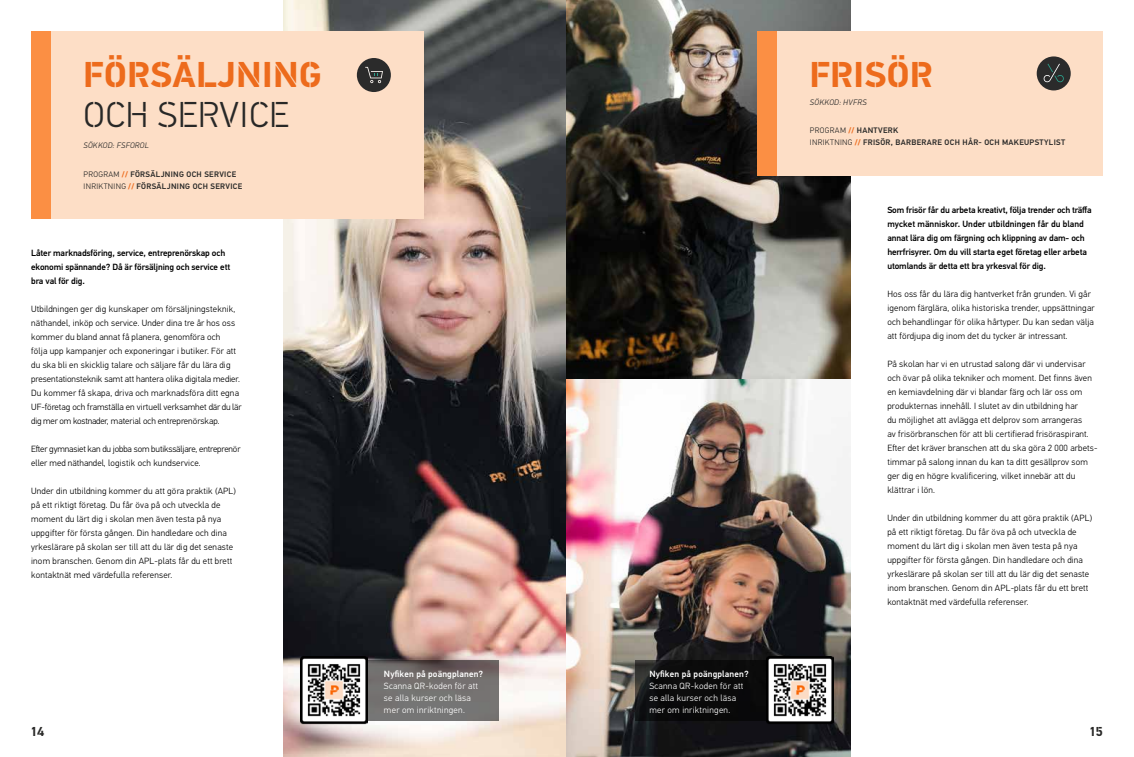
<style>
.page{position:relative;width:1134px;height:757px;background:#fff}
.page>*{position:absolute;margin:0;border:0;box-sizing:border-box;transform-origin:0 0}
.t1{font:700 36px "PFDIN Stencil";letter-spacing:.02em;color:#ed6b1c}
.t2{font:300 36px "PFDIN Stencil";letter-spacing:.02em;color:#282827}
.t3{font:700 13px "PFDIN Stencil";color:#282827}
.t4{font:300 9px/14px "PFDIN Text Pro";letter-spacing:.02em;color:#000}
.t5{font:500 9px/14px "PFDIN Text Pro";letter-spacing:-.01em;color:#000}
.t6{font:300 9px/12px "PFDIN Text Pro";letter-spacing:.03em;color:#fff}
.t7{font:300 9px/14px "PFDIN Text Pro";letter-spacing:-.015em;color:#000}
.t8{font:500 9px "PFDIN Text Pro";letter-spacing:.015em;color:#fff}
.t9{font:500 8px/12px "PFDIN Text Pro";letter-spacing:.04em;color:#282827}
.t10{font:italic 300 8px "PFDIN Text Pro";letter-spacing:.04em;color:#282827}
.s1{font-weight:300}
.s2{font-family:"PFDIN Stencil";font-weight:700;color:#ed6b1c}
</style>
<div class="page">
<img style="left:283px;top:0;width:567px;height:757px">
<svg style="left:367px;top:660px;width:132px;height:61px;background:#6f6b6a"></svg>
<svg style="left:635px;top:660px;width:132px;height:61px;background:#0d0d0e"></svg>
<div style="left:51px;top:31px;width:372px;height:188px;background:#fddec6"></div>
<div style="left:31px;top:31px;width:20px;height:188px;background:#fb8f44"></div>
<div style="left:357px;top:58px;width:34px;height:34px;background:#2b2b2b;border-radius:50%"></div>
<svg style="left:365px;top:67px;width:18px;height:16px"></svg>
<img style="left:300px;top:657px;width:67px;height:69px">
<div style="left:777px;top:31px;width:326px;height:145px;background:#fddec6"></div>
<div style="left:758px;top:31px;width:19px;height:145px;background:#fb8f44"></div>
<div style="left:1037px;top:56px;width:34px;height:34px;background:#2b2b2b;border-radius:50%"></div>
<svg style="left:1043px;top:64px;width:21px;height:18px"></svg>
<img style="left:767px;top:657px;width:66px;height:69px">
<h1 class="t1" style="left:83px;top:53px;width:240px">FÖRSÄLJNING</h1>
<h1 class="t2" style="left:83px;top:95px;width:207px">OCH SERVICE</h1>
<p class="t10" style="left:84px;top:141px;width:67px">SÖKKOD: FSFOROL</p>
<p class="t9" style="left:84px;top:168px;width:160px"><span class="s1">PROGRAM</span> <span class="s2">//</span> FÖRSÄLJNING OCH SERVICE<br><span class="s1">INRIKTNING</span> <span class="s2">//</span> FÖRSÄLJNING OCH SERVICE</p>
<p class="t5" style="left:31px;top:246px;width:201px">Låter marknadsföring, service, entreprenörskap och ekonomi spännande? Då är försäljning och service ett bra val för dig.</p>
<p class="t4" style="left:31px;top:302px;width:212px">Utbildningen ger dig kunskaper om försäljningsteknik, näthandel, inköp och service. Under dina tre år hos oss kommer du bland annat få planera, genomföra och<br>följa upp kampanjer och exponeringar i butiker. För att du ska bli en skicklig talare och säljare får du lära dig presentationsteknik samt att hantera olika digitala medier.<br>Du kommer få skapa, driva och marknadsföra ditt egna UF-företag och framställa en virtuell verksamhet där du lär dig mer om kostnader, material och entreprenörskap.</p>
<p class="t7" style="left:31px;top:442px;width:211px">Efter gymnasiet kan du jobba som butikssäljare, entreprenör eller med näthandel, logistik och kundservice.</p>
<p class="t4" style="left:31px;top:484px;width:206px">Under din utbildning kommer du att göra praktik (APL) på ett riktigt företag. Du får öva på och utveckla de moment du lärt dig i skolan men även testa på nya uppgifter för första gången. Din handledare och dina yrkeslärare på skolan ser till att du lär dig det senaste inom branschen. Genom din APL-plats får du ett brett kontaktnät med värdefulla referenser.</p>
<h2 class="t3" style="left:31px;top:723px;width:15px">14</h2>
<p class="t8" style="left:384px;top:668px;width:101px">Nyfiken på poängplanen?</p>
<p class="t6" style="left:384px;top:679px;width:95px">Scanna QR-koden för att se alla kurser och läsa mer om inriktningen.</p>
<p class="t8" style="left:649px;top:668px;width:101px">Nyfiken på poängplanen?</p>
<p class="t6" style="left:649px;top:679px;width:95px">Scanna QR-koden för att se alla kurser och läsa mer om inriktningen.</p>
<h1 class="t1" style="left:810px;top:53px;width:124px">FRISÖR</h1>
<p class="t10" style="left:810px;top:97px;width:58px">SÖKKOD: HVFRS</p>
<p class="t9" style="left:810px;top:125px;width:257px"><span class="s1">PROGRAM</span> <span class="s2">//</span> HANTVERK<br><span class="s1">INRIKTNING</span> <span class="s2">//</span> FRISÖR, BARBERARE OCH HÅR- OCH MAKEUPSTYLIST</p>
<p class="t5" style="left:887px;top:203px;width:206px">Som frisör får du arbeta kreativt, följa trender och träffa mycket människor. Under utbildningen får du bland annat lära dig om färgning och klippning av dam- och herrfrisyrer. Om du vill starta eget företag eller arbeta utomlands är detta ett bra yrkesval för dig.</p>
<p class="t4" style="left:887px;top:287px;width:209px">Hos oss får du lära dig hantverket från grunden. Vi går igenom färglära, olika historiska trender, uppsättningar och behandlingar för olika hårtyper. Du kan sedan välja att fördjupa dig inom det du tycker är intressant.</p>
<p class="t4" style="left:887px;top:357px;width:211px">På skolan har vi en utrustad salong där vi undervisar och övar på olika tekniker och moment. Det finns även en kemiavdelning där vi blandar färg och lär oss om produkternas innehåll. I slutet av din utbildning har<br>du möjlighet att avlägga ett delprov som arrangeras<br>av frisörbranschen för att bli certifierad frisöraspirant.<br>Efter det kräver branschen att du ska göra 2 000 arbets&shy;timmar på salong innan du kan ta ditt gesällprov som ger dig en högre kvalificering, vilket innebär att du klättrar i lön.</p>
<p class="t4" style="left:887px;top:511px;width:206px">Under din utbildning kommer du att göra praktik (APL) på ett riktigt företag. Du får öva på och utveckla de moment du lärt dig i skolan men även testa på nya uppgifter för första gången. Din handledare och dina yrkeslärare på skolan ser till att du lär dig det senaste inom branschen. Genom din APL-plats får du ett brett kontaktnät med värdefulla referenser.</p>
<h2 class="t3" style="left:1090px;top:723px;width:15px">15</h2>
</div>
